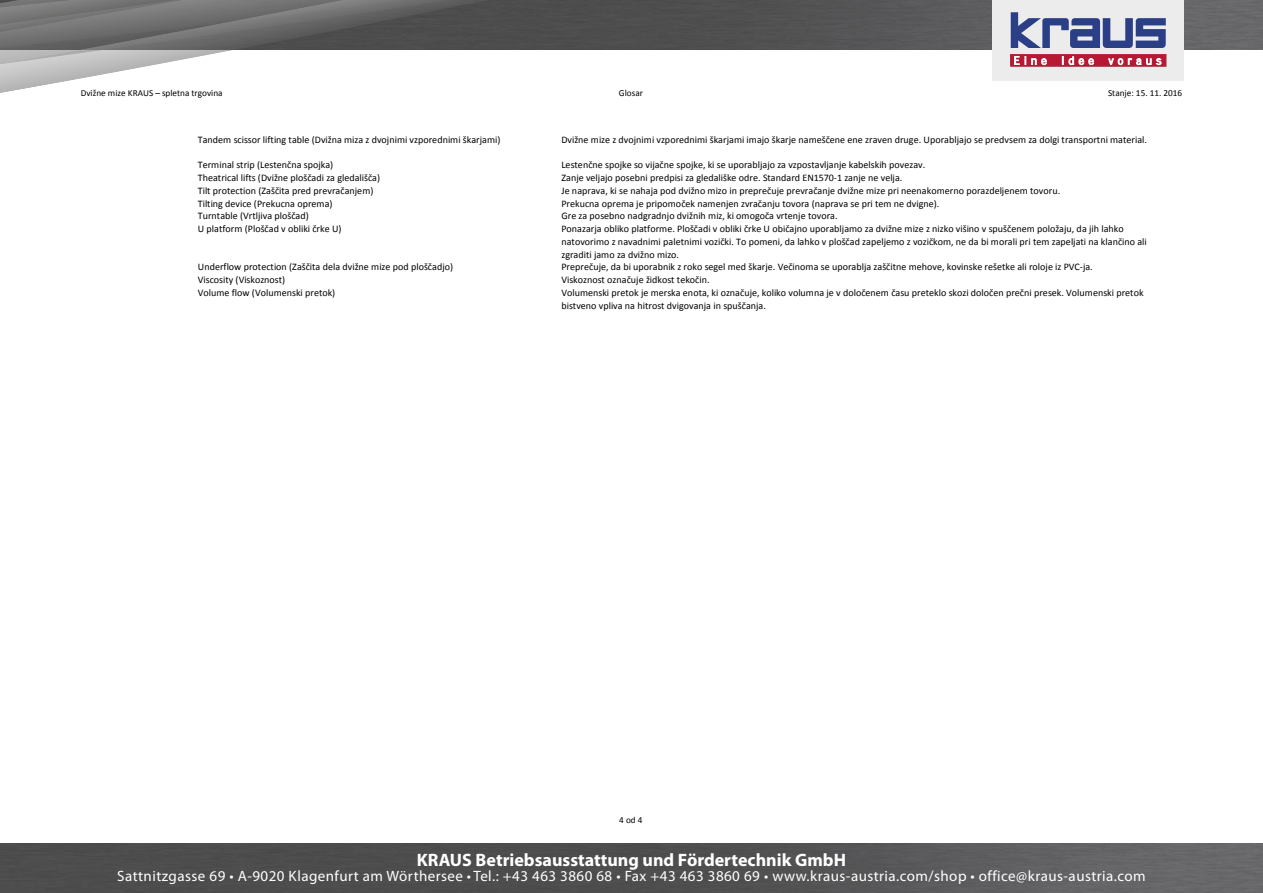
<style>
.page{position:relative;width:1263px;height:893px;background:#fff}
.page>*{position:absolute;margin:0;border:0;box-sizing:border-box;transform-origin:0 0}
.t1{font:700 18px "Myriad Pro";color:#fff}
.t2{font:15px "Myriad Pro";letter-spacing:.03em;color:#fff}
.t3{font:10.05px/13px "Calibri";letter-spacing:.005em;color:#000}
.t4{font:9.3px "Calibri";color:#000}
</style>
<div class="page">
<img style="left:0;top:844px;width:1263px;height:49px">
<img style="left:792px;top:0;width:471px;height:49px">
<svg style="left:0;top:0;width:792px;height:93px"></svg>
<div style="left:993px;top:0;width:191px;height:81px;background:#ececec"></div>
<svg style="left:1013px;top:56px;width:151px;height:8px"></svg>
<div style="left:1011px;top:54px;width:155px;height:12px;border:1px solid #ad2f42"></div>
<svg style="left:1011px;top:12px;width:155px;height:36px"></svg>
<svg style="left:1014px;top:56px;width:5px;height:9px"></svg>
<svg style="left:1032px;top:59px;width:14px;height:6px"></svg>
<svg style="left:1069px;top:57px;width:24px;height:8px"></svg>
<svg style="left:1109px;top:59px;width:52px;height:6px"></svg>
<p class="t4" style="left:81px;top:87px;width:143px">Dvižne mize KRAUS – spletna trgovina</p>
<p class="t4" style="left:619px;top:87px;width:25px">Glosar</p>
<p class="t4" style="left:1108px;top:87px;width:76px">Stanje: 15. 11. 2016</p>
<p class="t3" style="left:198px;top:133px;width:304px">Tandem scissor lifting table (Dvižna miza z dvojnimi vzporednimi škarjami)</p>
<p class="t3" style="left:561px;top:133px;width:587px">Dvižne mize z dvojnimi vzporednimi škarjami imajo škarje nameščene ene zraven druge. Uporabljajo se predvsem za dolgi transportni material.</p>
<p class="t3" style="left:198px;top:158px;width:137px">Terminal strip (Lestenčna spojka)</p>
<p class="t3" style="left:561px;top:158px;width:365px">Lestenčne spojke so vijačne spojke, ki se uporabljajo za vzpostavljanje kabelskih povezav.</p>
<p class="t3" style="left:198px;top:171px;width:184px">Theatrical lifts (Dvižne ploščadi za gledališča)</p>
<p class="t3" style="left:561px;top:171px;width:342px">Zanje veljajo posebni predpisi za gledališke odre. Standard EN1570-1 zanje ne velja.</p>
<p class="t3" style="left:198px;top:184px;width:177px">Tilt protection (Zaščita pred prevračanjem)</p>
<p class="t3" style="left:561px;top:184px;width:500px">Je naprava, ki se nahaja pod dvižno mizo in preprečuje prevračanje dvižne mize pri neenakomerno porazdeljenem tovoru.</p>
<p class="t3" style="left:198px;top:197px;width:136px">Tilting device (Prekucna oprema)</p>
<p class="t3" style="left:561px;top:197px;width:379px">Prekucna oprema je pripomoček namenjen zvračanju tovora (naprava se pri tem ne dvigne).</p>
<p class="t3" style="left:198px;top:209px;width:112px">Turntable (Vrtljiva ploščad)</p>
<p class="t3" style="left:561px;top:209px;width:278px">Gre za posebno nadgradnjo dvižnih miz, ki omogoča vrtenje tovora.</p>
<p class="t3" style="left:198px;top:222px;width:145px">U platform (Ploščad v obliki črke U)</p>
<p class="t3" style="left:561px;top:222px;width:587px">Ponazarja obliko platforme. Ploščadi v obliki črke U običajno uporabljamo za dvižne mize z nizko višino v spuščenem položaju, da jih lahko natovorimo z navadnimi paletnimi vozički. To pomeni, da lahko v ploščad zapeljemo z vozičkom, ne da bi morali pri tem zapeljati na klančino ali zgraditi jamo za dvižno mizo.</p>
<p class="t3" style="left:198px;top:261px;width:257px">Underflow protection (Zaščita dela dvižne mize pod ploščadjo)</p>
<p class="t3" style="left:561px;top:261px;width:533px">Preprečuje, da bi uporabnik z roko segel med škarje. Večinoma se uporablja zaščitne mehove, kovinske rešetke ali roloje iz PVC-ja.</p>
<p class="t3" style="left:198px;top:273px;width:89px">Viscosity (Viskoznost)</p>
<p class="t3" style="left:561px;top:273px;width:150px">Viskoznost označuje židkost tekočin.</p>
<p class="t3" style="left:198px;top:286px;width:139px">Volume flow (Volumenski pretok)</p>
<p class="t3" style="left:561px;top:286px;width:584px">Volumenski pretok je merska enota, ki označuje, koliko volumna je v določenem času preteklo skozi določen prečni presek. Volumenski pretok bistveno vpliva na hitrost dvigovanja in spuščanja.</p>
<p class="t4" style="left:619px;top:814px;width:25px">4 od 4</p>
<h1 class="t1" style="left:417px;top:848px;width:431px">KRAUS Betriebsausstattung und Fördertechnik GmbH</h1>
<h2 class="t2" style="left:117px;top:867px;width:1030px">Sattnitzgasse 69 • A-9020 Klagenfurt am Wörthersee • Tel.: +43 463 3860 68 • Fax +43 463 3860 69 • www.kraus-austria.com/shop • office@kraus-austria.com</h2>
</div>
